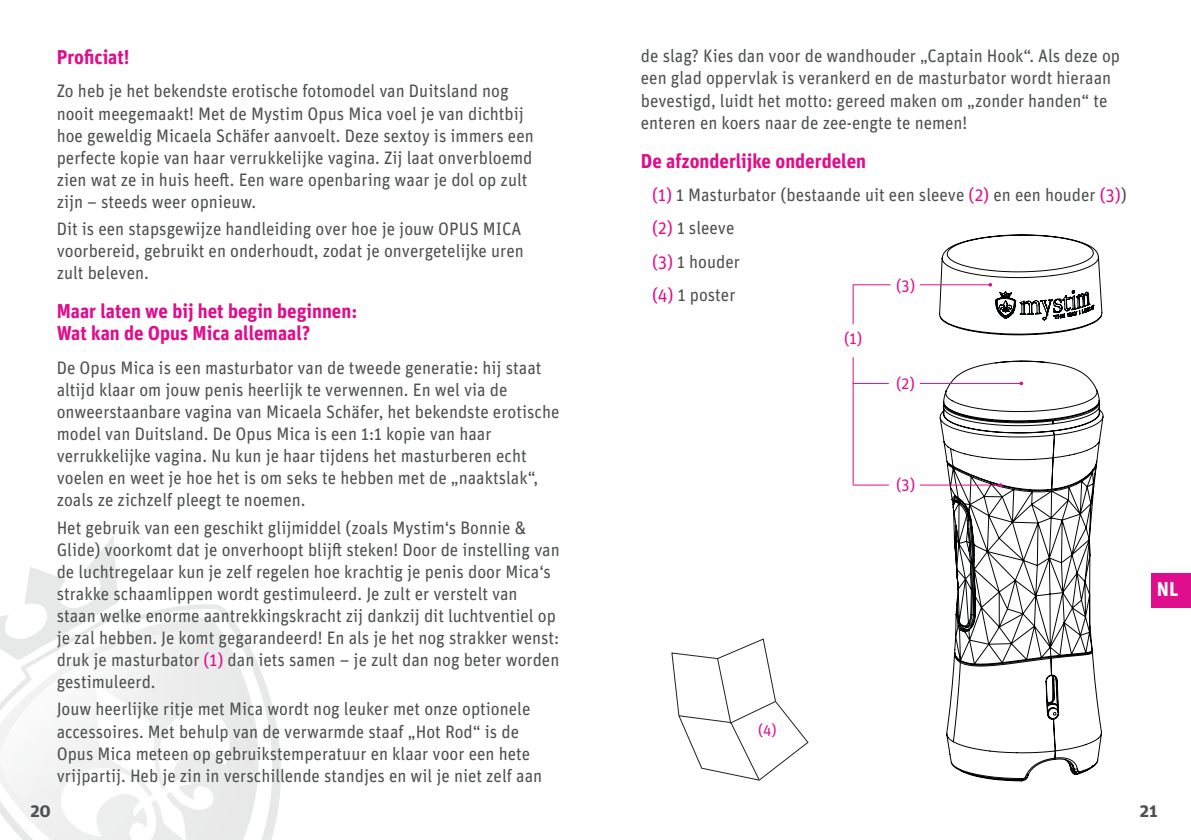
<style>
.page{position:relative;width:1191px;height:840px;background:#fff}
.page>*{position:absolute;margin:0;border:0;box-sizing:border-box;transform-origin:0 0}
.t1{font:700 20px/22px "Unit Pro";color:#de0e8c;scale:.95 1}
.t2{font:700 20px "Unit Pro";color:#fff}
.t3{font:18px/22px "Unit Pro";color:#4e5051;scale:.95 1}
.t4{font:700 18px "Unit Pro";color:#4e5051}
.t5{font:16.4px "Unit Pro";color:#de0e8c;scale:.95 1}
.t6{font:15.4px "Unit Pro";color:#de0e8c;scale:.95 1}
.s1{color:#de0e8c}
</style>
<div class="page">
<img style="left:0;top:536px;width:281px;height:303px">
<div style="left:1151px;top:573px;width:40px;height:34px;background:#de0e8c"></div>
<svg style="left:939px;top:234px;width:164px;height:547px"></svg>
<svg style="left:671px;top:638px;width:137px;height:142px"></svg>
<hr style="left:919px;top:284px;width:71px;height:1px;background:#de0e8c">
<hr style="left:852px;top:284px;width:38px;height:1px;background:#de0e8c">
<hr style="left:919px;top:484px;width:81px;height:1px;background:#de0e8c">
<hr style="left:852px;top:484px;width:37px;height:1px;background:#de0e8c">
<hr style="left:919px;top:383px;width:102px;height:1px;background:#de0e8c">
<svg style="left:1019px;top:381px;width:4px;height:4px"></svg>
<hr style="left:852px;top:383px;width:37px;height:1px;background:#de0e8c">
<hr style="left:852px;top:357px;width:1px;height:127px;background:#de0e8c">
<hr style="left:852px;top:284px;width:1px;height:40px;background:#de0e8c">
<p class="t1" style="left:57px;top:45px;width:78px">Proficiat!</p>
<p class="t3" style="left:57px;top:79px;width:504px">Zo heb je het bekendste erotische fotomodel van Duitsland nog nooit meegemaakt! Met de Mystim Opus Mica voel je van dichtbij hoe geweldig Micaela Schäfer aanvoelt. Deze sextoy is immers een perfecte kopie van haar verrukkelijke vagina. Zij laat onverbloemd zien wat ze in huis heeft. Een ware openbaring waar je dol op zult zijn – steeds weer opnieuw.</p>
<p class="t3" style="left:57px;top:217px;width:493px">Dit is een stapsgewijze handleiding over hoe je jouw OPUS MICA voorbereid, gebruikt en onderhoudt, zodat je onvergetelijke uren zult beleven.</p>
<p class="t1" style="left:57px;top:299px;width:318px">Maar laten we bij het begin beginnen:<br>Wat kan de Opus Mica allemaal?</p>
<p class="t3" style="left:57px;top:355px;width:531px">De Opus Mica is een masturbator van de tweede generatie: hij staat altijd klaar om jouw penis heerlijk te verwennen. En wel via de onweerstaanbare vagina van Micaela Schäfer, het bekendste erotische model van Duitsland. De Opus Mica is een 1:1 kopie van haar verrukkelijke vagina. Nu kun je haar tijdens het masturberen echt voelen en weet je hoe het is om seks te hebben met de „naaktslak“, zoals ze zichzelf pleegt te noemen.</p>
<p class="t3" style="left:57px;top:515px;width:531px">Het gebruik van een geschikt glijmiddel (zoals Mystim‘s Bonnie &amp; Glide) voorkomt dat je onverhoopt blijft steken! Door de instelling van de luchtregelaar kun je zelf regelen hoe krachtig je penis door Mica‘s strakke schaamlippen wordt gestimuleerd. Je zult er verstelt van staan welke enorme aantrekkingskracht zij dankzij dit luchtventiel op je zal hebben. Je komt gegarandeerd! En als je het nog strakker wenst: druk je masturbator <span class="s1">(1)</span> dan iets samen – je zult dan nog beter worden gestimuleerd.</p>
<p class="t3" style="left:57px;top:697px;width:512px">Jouw heerlijke ritje met Mica wordt nog leuker met onze optionele accessoires. Met behulp van de verwarmde staaf „Hot Rod“ is de Opus Mica meteen op gebruikstemperatuur en klaar voor een hete vrijpartij. Heb je zin in verschillende standjes en wil je niet zelf aan</p>
<p class="t3" style="left:641px;top:44px;width:506px">de slag? Kies dan voor de wandhouder „Captain Hook“. Als deze op een glad oppervlak is verankerd en de masturbator wordt hieraan bevestigd, luidt het motto: gereed maken om „zonder handen“ te enteren en koers naar de zee-engte te nemen!</p>
<p class="t1" style="left:641px;top:148px;width:239px">De afzonderlijke onderdelen</p>
<p class="t3" style="left:652px;top:177px;width:501px;line-height:33.4px"><span class="s1">(1)</span> 1 Masturbator (bestaande uit een sleeve <span class="s1">(2)</span> en een houder <span class="s1">(3)</span>) <span class="s1">(2)</span> 1 sleeve<br><span class="s1">(3)</span> 1 houder<br><span class="s1">(4)</span> 1 poster</p>
<p class="t5" style="left:896px;top:274px;width:22px">(3)</p>
<p class="t5" style="left:844px;top:327px;width:21px">(1)</p>
<p class="t5" style="left:896px;top:372px;width:21px">(2)</p>
<p class="t5" style="left:896px;top:473px;width:22px">(3)</p>
<p class="t2" style="left:1157px;top:574px;width:23px">NL</p>
<p class="t6" style="left:758px;top:718px;width:21px">(4)</p>
<p class="t4" style="left:30px;top:796px;width:22px">20</p>
<p class="t4" style="left:1140px;top:796px;width:19px">21</p>
</div>
